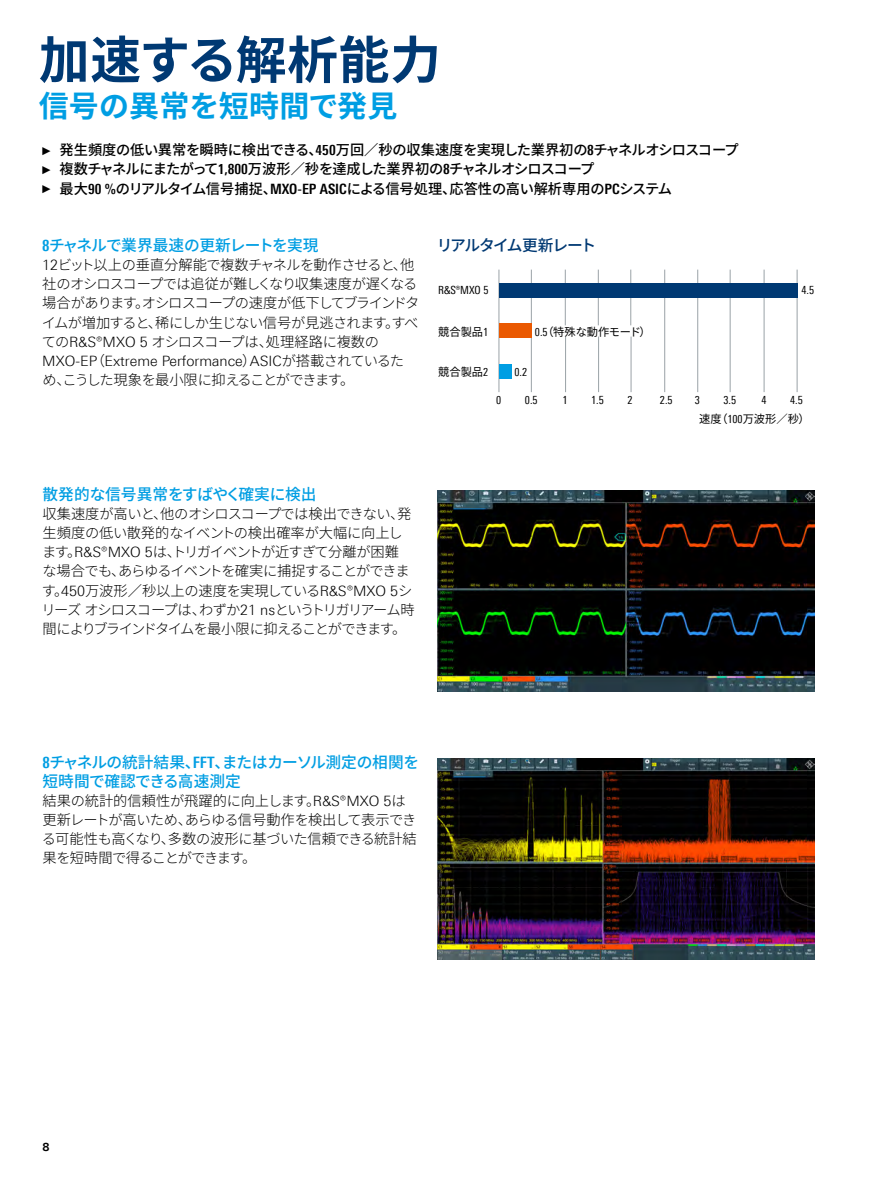
<style>
.page{position:relative;width:893px;height:1191px;background:#fff}
.page>*{position:absolute;margin:0;border:0;box-sizing:border-box;transform-origin:0 0}
.Seiten_Headline_34Pt_blau_IVZ{font:700 51px "Source Han Sans";letter-spacing:.01em;color:#003973}
.Seiten_Headline_20Pt_cyan{font:700 30px "Source Han Sans";letter-spacing:.01em;color:#009ee3}
.Absatzfett_cyan{font:500 15.75px/19.2px "Source Han Sans";letter-spacing:-.02em;color:#009ee3}
.Absatzfett_cyan-2{font:500 15.75px "Source Han Sans";letter-spacing:-.05em;color:#009ee3}
.Grafik_Tabelle_Überschrift{font:500 15.75px "Source Han Sans";letter-spacing:-.08em;color:#003973}
.Haupttext_ohne_Abstand{font:300 14.25px/19.2px "Source Han Sans";letter-spacing:-.045em;color:#000}
.t1{font:500 14.25px "Source Han Sans";letter-spacing:-.025em;color:#000}
.Haupttext_ohne_Abstand-2{font:300 14.25px/19.2px "Source Han Sans";letter-spacing:-.025em;color:#000}
.t2{font:500 14.25px "Source Han Sans";letter-spacing:-.065em;color:#000}
.Grafiktext_ohne_Raster{font:11.25px "Linotype Univers 420 Cn";color:#000}
.Grafiktext_ohne_Raster-2{font:11.25px "Source Han Sans";color:#000}
.Grafiktext_ohne_Raster-3{font:11.25px "Source Han Sans";letter-spacing:-.02em;color:#000}
.t3{font:700 11.25px "Linotype Univers 630";color:#000}
.s1{font-family:"Arial Narrow";font-weight:400;font-size:11.4px}
.s2{font-family:"Linotype Univers 620 Cn";font-weight:700}
.s3{font-family:"Linotype Univers 330"}
.s4{font-family:"Linotype Univers 420 Cn"}
</style>
<div class="page">
<img style="left:438px;top:758px;width:376px;height:201px">
<img style="left:438px;top:490px;width:376px;height:201px">
<hr style="left:598px;top:270px;width:1px;height:55px;background:#9aa2a7">
<hr style="left:565px;top:270px;width:1px;height:55px;background:#9aa2a7">
<hr style="left:531px;top:270px;width:1px;height:122px;background:#9aa2a7">
<hr style="left:499px;top:270px;width:1px;height:122px;background:#9aa2a7">
<hr style="left:697px;top:270px;width:1px;height:122px;background:#9aa2a7">
<hr style="left:664px;top:270px;width:1px;height:122px;background:#9aa2a7">
<hr style="left:630px;top:270px;width:1px;height:55px;background:#9aa2a7">
<hr style="left:797px;top:270px;width:1px;height:122px;background:#9aa2a7">
<hr style="left:764px;top:270px;width:1px;height:122px;background:#9aa2a7">
<hr style="left:730px;top:270px;width:1px;height:122px;background:#9aa2a7">
<div style="left:499px;top:323px;width:32px;height:15px;background:#ea5901"></div>
<div style="left:499px;top:364px;width:13px;height:15px;background:#009ee3"></div>
<div style="left:499px;top:283px;width:298px;height:14px;background:#003973"></div>
<hr style="left:598px;top:336px;width:1px;height:56px;background:#9aa2a7">
<hr style="left:565px;top:336px;width:1px;height:56px;background:#9aa2a7">
<hr style="left:631px;top:336px;width:1px;height:56px;background:#9aa2a7">
<p class="Seiten_Headline_34Pt_blau_IVZ" style="left:39px;top:31px;width:404px">加速する解析能力</p>
<p class="Seiten_Headline_20Pt_cyan" style="left:39px;top:89px;width:360px">信号の異常を短時間で発見</p>
<p class="t1" style="left:43px;top:142px;width:698px"><span class="s1">►</span> 発生頻度の低い異常を瞬時に検出できる、<span class="s2">450</span>万回／秒の収集速度を実現した業界初の<span class="s2">8</span>チャネルオシロスコープ</p>
<p class="t2" style="left:43px;top:161px;width:553px"><span class="s1">►</span> 複数チャネルにまたがって<span class="s2">1,800</span>万波形／秒を達成した業界初の<span class="s2">8</span>チャネルオシロスコープ</p>
<p class="t1" style="left:43px;top:180px;width:631px"><span class="s1">►</span> 最大<span class="s2">90 %</span>のリアルタイム信号捕捉、<span class="s2">MXO-EP ASIC</span>による信号処理、応答性の高い解析専用の<span class="s2">PC</span>システム</p>
<p class="Absatzfett_cyan-2" style="left:42px;top:236px;width:278px"><span class="s2">8</span>チャネルで業界最速の更新レートを実現</p>
<p class="Haupttext_ohne_Abstand" style="left:42px;top:255px;width:379px"><span class="s3">12</span>ビット以上の垂直分解能で複数チャネルを動作させると、他社のオシロスコープでは追従が難しくなり収集速度が遅くなる場合があります。オシロスコープの速度が低下してブラインドタイムが増加すると、稀にしか生じない信号が見逃されます。すべての<span class="s3">R&amp;S®MXO 5</span> オシロスコープは、処理経路に複数の<span class="s3">MXO-EP</span>（<span class="s3">Extreme Performance</span>）<span class="s3">ASIC</span>が搭載されているため、こうした現象を最小限に抑えることができます。</p>
<p class="Grafik_Tabelle_Überschrift" style="left:437px;top:236px;width:161px">リアルタイム更新レート</p>
<p class="Grafiktext_ohne_Raster" style="left:438px;top:284px;width:52px">R&amp;S®MXO 5</p>
<p class="Grafiktext_ohne_Raster-2" style="left:438px;top:326px;width:52px">競合製品<span class="s4">1</span></p>
<p class="Grafiktext_ohne_Raster-2" style="left:438px;top:365px;width:52px">競合製品<span class="s4">2</span></p>
<p class="Grafiktext_ohne_Raster-3" style="left:535px;top:326px;width:117px"><span class="s4">0.5</span>（特殊な動作モード）</p>
<p class="Grafiktext_ohne_Raster" style="left:514px;top:365px;width:14px">0.2</p>
<p class="Grafiktext_ohne_Raster" style="left:801px;top:283px;width:14px">4.5</p>
<p class="Grafiktext_ohne_Raster" style="left:496px;top:393px;width:7px">0</p>
<p class="Grafiktext_ohne_Raster" style="left:562px;top:393px;width:7px">1</p>
<p class="Grafiktext_ohne_Raster" style="left:627px;top:393px;width:7px">2</p>
<p class="Grafiktext_ohne_Raster" style="left:695px;top:393px;width:7px">3</p>
<p class="Grafiktext_ohne_Raster" style="left:761px;top:393px;width:7px">4</p>
<p class="Grafiktext_ohne_Raster" style="left:525px;top:393px;width:14px">0.5</p>
<p class="Grafiktext_ohne_Raster" style="left:591px;top:393px;width:14px">1.5</p>
<p class="Grafiktext_ohne_Raster" style="left:660px;top:393px;width:14px">2.5</p>
<p class="Grafiktext_ohne_Raster" style="left:723px;top:393px;width:14px">3.5</p>
<p class="Grafiktext_ohne_Raster" style="left:790px;top:393px;width:14px">4.5</p>
<p class="Absatzfett_cyan" style="left:43px;top:485px;width:276px">散発的な信号異常をすばやく確実に検出</p>
<p class="Haupttext_ohne_Abstand" style="left:41px;top:504px;width:375px">収集速度が高いと、他のオシロスコープでは検出できない、発生頻度の低い散発的なイベントの検出確率が大幅に向上します。<span class="s3">R&amp;S®MXO 5</span>は、トリガイベントが近すぎて分離が困難な場合でも、あらゆるイベントを確実に捕捉することができます。<span class="s3">450</span>万波形／秒以上の速度を実現している<span class="s3">R&amp;S®MXO 5</span>シリーズオシロスコープは、わずか<span class="s3">21 ns</span>というトリガリアーム時間によりブラインドタイムを最小限に抑えることができます。</p>
<p class="Absatzfett_cyan" style="left:43px;top:752px;width:378px"><span class="s2">8</span>チャネルの統計結果、<span class="s2">FFT</span>、またはカーソル測定の相関を短時間で確認できる高速測定</p>
<p class="Haupttext_ohne_Abstand-2" style="left:42px;top:791px;width:376px">結果の統計的信頼性が飛躍的に向上します。<span class="s3">R&amp;S®MXO 5</span>は更新レートが高いため、あらゆる信号動作を検出して表示できる可能性も高くなり、多数の波形に基づいた信頼できる統計結果を短時間で得ることができます。</p>
<p class="t3" style="left:43px;top:1139px;width:9px">8</p>
<p class="Grafiktext_ohne_Raster-2" style="left:699px;top:413px;width:112px">速度（<span class="s4">100</span>万波形／秒）</p>
</div>
